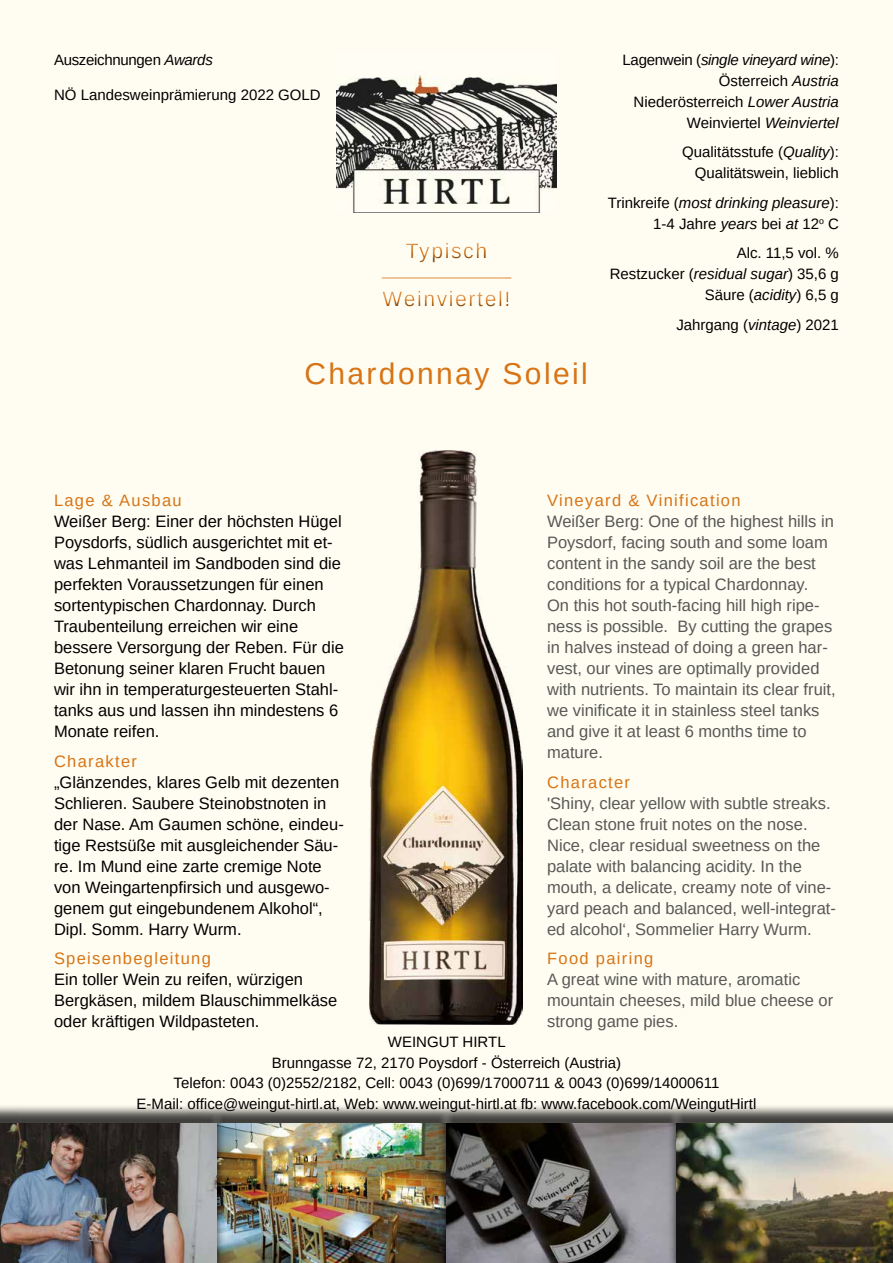
<style>
.page{position:relative;width:893px;height:1263px;background:#fffdf1}
.page>*{position:absolute;margin:0;border:0;box-sizing:border-box;transform-origin:0 0}
.t1{font:30px "Liberation Sans";letter-spacing:.08em;color:#d77416}
.t2{font:21px "Liberation Sans";letter-spacing:.08em;color:#d77416}
.t3{font:16.5px/21px "Liberation Sans";color:#575756}
.t4{font:16.5px/21px "Liberation Sans";color:#000}
.t5{font:15px/21px "Liberation Sans";color:#000;text-align:right}
.t6{font:15px "Liberation Sans";letter-spacing:-.02em;color:#000}
.s1{font-style:italic}
.s2{color:#d77416}
</style>
<div class="page">
<div style="left:379px;top:270px;width:143px;height:11px;background:#000;opacity:.75"></div>
<img style="left:369px;top:450px;width:154px;height:575px">
<img style="left:337px;top:75px;width:219px;height:137px">
<div style="left:208px;top:1104px;width:247px;height:159px;background:#000;opacity:.75"></div>
<img style="left:225px;top:1123px;width:213px;height:140px">
<div style="left:438px;top:1104px;width:246px;height:159px;background:#000;opacity:.75"></div>
<div style="left:0;top:1104px;width:225px;height:159px;background:#000;opacity:.75"></div>
<div style="left:667px;top:1104px;width:226px;height:159px;background:#000;opacity:.75"></div>
<p class="t6" style="left:54px;top:51px;width:160px">Auszeichnungen <span class="s1">Awards</span></p>
<p class="t5" style="left:54px;top:85px;width:268px">NÖ Landesweinprämierung 2022 GOLD</p>
<p class="t2" style="left:406px;top:238px;width:83px">Typisch</p>
<p class="t2" style="left:383px;top:286px;width:129px">Weinviertel!</p>
<p class="t1" style="left:304px;top:354px;width:285px">Chardonnay Soleil</p>
<p class="t5" style="left:623px;top:49px;width:218px">Lagenwein (<span class="s1">single vineyard wine</span>):<br>Österreich <span class="s1">Austria<br></span>Niederösterreich <span class="s1">Lower Austria<br></span>Weinviertel <span class="s1">Weinviertel</span></p>
<p class="t5" style="left:682px;top:141px;width:158px">Qualitätsstufe (<span class="s1">Quality</span>):<br>Qualitätswein, lieblich</p>
<p class="t5" style="left:608px;top:192px;width:233px">Trinkreife (<span class="s1">most drinking pleasure</span>):<br>1-4 Jahre <span class="s1">years</span> bei <span class="s1">at</span> 12<sup>o</sup> C</p>
<p class="t5" style="left:610px;top:243px;width:231px">Alc. 11,5 vol. %<br>Restzucker (<span class="s1">residual sugar</span>) 35,6 g<br>Säure (<span class="s1">acidity</span>) 6,5 g</p>
<p class="t5" style="left:676px;top:314px;width:164px">Jahrgang (<span class="s1">vintage</span>) 2021</p>
<p class="t4" style="left:54px;top:490px;width:291px"><span class="s2">Lage &amp; Ausbau<br></span>Weißer Berg: Einer der höchsten Hügel Poysdorfs, südlich ausgerichtet mit et&shy;was Lehmanteil im Sandboden sind die perfekten Voraussetzungen für einen sortentypischen Chardonnay. Durch Traubenteilung erreichen wir eine bessere Versorgung der Reben. Für die Betonung seiner klaren Frucht bauen wir ihn in temperaturgesteuerten Stahl&shy;tanks aus und lassen ihn mindestens 6<br>Monate reifen.</p>
<p class="t4" style="left:54px;top:750px;width:291px"><span class="s2">Charakter<br></span>„Glänzendes, klares Gelb mit dezenten<br>Schlieren. Saubere Steinobstnoten in der Nase. Am Gaumen schöne, eindeu&shy;tige Restsüße mit ausgleichender Säu&shy;re. Im Mund eine zarte cremige Note von Weingartenpfirsich und ausgewo&shy;genem gut eingebundenem Alkohol“,<br>Dipl. Somm. Harry Wurm.</p>
<p class="t4" style="left:54px;top:948px;width:285px"><span class="s2">Speisenbegleitung<br></span>Ein toller Wein zu reifen, würzigen<br>Bergkäsen, mildem Blauschimmelkäse oder kräftigen Wildpasteten.</p>
<p class="t3" style="left:547px;top:490px;width:290px"><span class="s2">Vineyard &amp; Vinification<br></span>Weißer Berg: One of the highest hills in Poysdorf, facing south and some loam content in the sandy soil are the best conditions for a typical Chardonnay.<br>On this hot south-facing hill high ripe&shy;ness is possible. By cutting the grapes in halves instead of doing a green har&shy;vest, our vines are optimally provided with nutrients. To maintain its clear fruit, we vinificate it in stainless steel tanks and give it at least 6 months time to mature.</p>
<p class="t3" style="left:547px;top:771px;width:290px"><span class="s2">Character<br></span>'Shiny, clear yellow with subtle streaks.<br>Clean stone fruit notes on the nose.<br>Nice, clear residual sweetness on the palate with balancing acidity. In the mouth, a delicate, creamy note of vine&shy;yard peach and balanced, well-integrat&shy;ed alcohol‘, Sommelier Harry Wurm.</p>
<p class="t3" style="left:547px;top:948px;width:288px"><span class="s2">Food pairing<br></span>A great wine with mature, aromatic mountain cheeses, mild blue cheese or strong game pies.</p>
<p class="t5" style="left:388px;top:1031px;width:119px">WEINGUT HIRTL</p>
<p class="t5" style="left:272px;top:1052px;width:351px">Brunngasse 72, 2170 Poysdorf - Österreich (Austria)</p>
<p class="t5" style="left:174px;top:1073px;width:547px">Telefon: 0043 (0)2552/2182, Cell: 0043 (0)699/17000711 &amp; 0043 (0)699/14000611</p>
<p class="t5" style="left:137px;top:1093px;width:621px">E-Mail: office@weingut-hirtl.at, Web: www.weingut-hirtl.at fb: www.facebook.com/WeingutHirtl</p>
</div>
